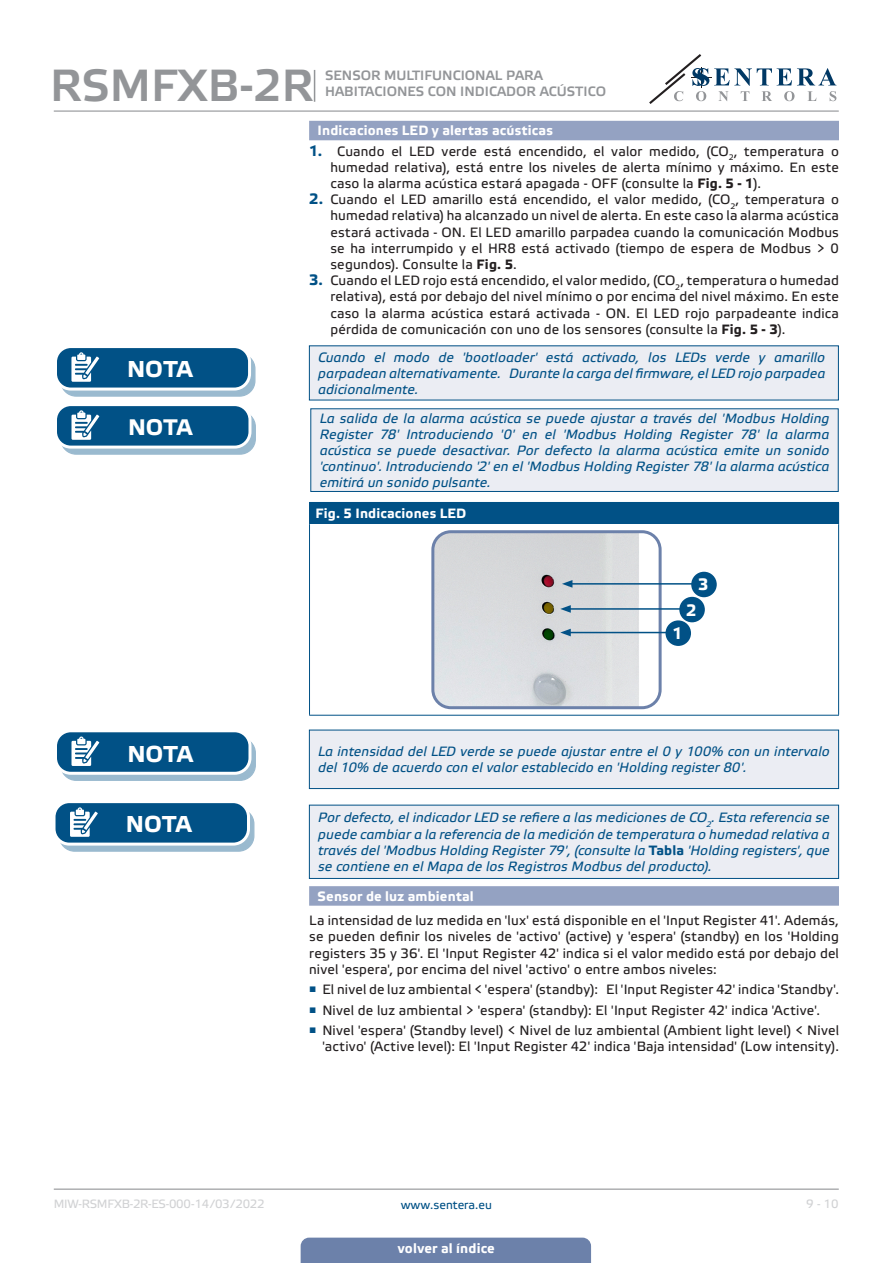
<style>
.page{position:relative;width:893px;height:1263px;background:#fff}
.page>*{position:absolute;margin:0;border:0;box-sizing:border-box;transform-origin:0 0}
.t1{font:45px "Etelka Medium Pro";color:#939598}
.t2{font:700 22.95px "Etelka Text Pro";letter-spacing:-.005em;color:#fff}
.t3{font:700 22.5px "Etelka Text Pro";color:#fff}
.TABLE_TEXT_WHITE{font:700 16.5px "Etelka Text Pro";color:#fff}
.body{font:13.5px/16.2px "Etelka Text Pro";letter-spacing:.015em;color:#231f20;text-align:justify}
.attention{font:italic 13.5px/16.2px "Etelka Text Pro";letter-spacing:.01em;color:#015186;text-align:justify}
.Number-roman{font:700 13.5px "Etelka Text Pro";letter-spacing:.015em;color:#fff}
.t4{font:13.5px/16.2px "Etelka Medium Pro";color:#939598}
.table_text{font:700 13.5px "Etelka Text Pro";letter-spacing:.015em;color:#fff}
.t5{font:12px "Etelka Text Pro";letter-spacing:-.02em;color:#d1d2d4}
.t6{font:12px "Etelka Text Pro";color:#015186}
.s1{font-weight:700;font-size:15px;color:#015186}
.s2{font-weight:700}
.s3{font-weight:700;font-style:normal}
</style>
<div class="page">
<hr style="left:54px;top:111px;width:785px;height:1px;background:#939598">
<hr style="left:54px;top:1188px;width:785px;height:2px;background:#939598">
<svg style="left:649px;top:54px;width:187px;height:50px"></svg>
<div style="left:301px;top:1237px;width:290px;height:26px;background:#6c81aa"></div>
<hr style="left:314px;top:70px;width:1px;height:32px;background:#939598">
<div style="left:309px;top:121px;width:530px;height:19px;background:#94a2c2"></div>
<div style="left:309px;top:886px;width:530px;height:20px;background:#94a2c2"></div>
<div style="left:61px;top:354px;width:194px;height:42px;background:#9abacf;border-radius:15px"></div>
<div style="left:60px;top:353px;width:196px;height:44px;border:1px solid #015186;border-radius:15px"></div>
<div style="left:56px;top:347px;width:194px;height:42px;background:#015186;border-radius:15px"></div>
<div style="left:54px;top:345px;width:197px;height:46px;border:3px solid #fff;border-radius:15px"></div>
<svg style="left:71px;top:352px;width:33px;height:38px"></svg>
<div style="left:309px;top:346px;width:529px;height:54px;background:#ebedf3"></div>
<div style="left:61px;top:412px;width:194px;height:42px;background:#9abacf;border-radius:15px"></div>
<div style="left:60px;top:411px;width:196px;height:44px;border:1px solid #015186;border-radius:15px"></div>
<div style="left:56px;top:405px;width:194px;height:42px;background:#015186;border-radius:15px"></div>
<div style="left:54px;top:403px;width:197px;height:46px;border:3px solid #fff;border-radius:15px"></div>
<svg style="left:71px;top:410px;width:34px;height:38px"></svg>
<div style="left:311px;top:409px;width:527px;height:82px;background:#ebedf3"></div>
<div style="left:310px;top:408px;width:529px;height:84px;border:1px solid #015186"></div>
<div style="left:309px;top:502px;width:530px;height:22px;background:#015186"></div>
<hr style="left:309px;top:524px;width:1px;height:191px;background:#015186">
<hr style="left:838px;top:524px;width:1px;height:191px;background:#015186">
<hr style="left:309px;top:715px;width:530px;height:1px;background:#015186">
<img style="left:435px;top:534px;width:223px;height:171px">
<div style="left:431px;top:530px;width:231px;height:179px;border:3px solid #6c81aa;border-radius:18px"></div>
<hr style="left:570px;top:583px;width:130px;height:2px;background:#015186">
<svg style="left:562px;top:580px;width:10px;height:8px"></svg>
<hr style="left:568px;top:608px;width:119px;height:2px;background:#015186">
<svg style="left:560px;top:605px;width:11px;height:8px"></svg>
<hr style="left:568px;top:632px;width:119px;height:1px;background:#015186">
<svg style="left:560px;top:629px;width:11px;height:7px"></svg>
<div style="left:691px;top:572px;width:26px;height:25px;background:#015186;border-radius:50%"></div>
<div style="left:679px;top:597px;width:26px;height:25px;background:#015186;border-radius:50%"></div>
<div style="left:665px;top:620px;width:26px;height:26px;background:#015186;border-radius:50%"></div>
<div style="left:61px;top:738px;width:194px;height:42px;background:#9abacf;border-radius:15px"></div>
<div style="left:60px;top:737px;width:196px;height:44px;border:1px solid #015186;border-radius:15px"></div>
<div style="left:56px;top:731px;width:194px;height:42px;background:#015186;border-radius:15px"></div>
<div style="left:54px;top:729px;width:197px;height:46px;border:3px solid #fff;border-radius:15px"></div>
<svg style="left:71px;top:736px;width:34px;height:38px"></svg>
<div style="left:309px;top:730px;width:530px;height:58px;background:#ebedf3"></div>
<div style="left:309px;top:730px;width:530px;height:59px;border:1px solid #015186"></div>
<div style="left:59px;top:809px;width:195px;height:42px;background:#9abacf;border-radius:15px"></div>
<div style="left:59px;top:808px;width:195px;height:44px;border:1px solid #015186;border-radius:15px"></div>
<div style="left:54px;top:802px;width:194px;height:42px;background:#015186;border-radius:15px"></div>
<div style="left:53px;top:800px;width:197px;height:46px;border:3px solid #fff;border-radius:15px"></div>
<svg style="left:70px;top:807px;width:33px;height:38px"></svg>
<div style="left:309px;top:805px;width:530px;height:73px;background:#ebedf3"></div>
<div style="left:309px;top:805px;width:530px;height:74px;border:1px solid #015186"></div>
<h1 class="t1" style="left:50px;top:61px;width:265px">RSMFXB-2R</h1>
<p class="t4" style="left:325px;top:68px;width:282px">SENSOR MULTIFUNCIONAL PARA<br>HABITACIONES CON INDICADOR ACÚSTICO</p>
<p class="Number-roman" style="left:318px;top:122px;width:237px">Indicaciones LED y alertas acústicas</p>
<p class="body" style="left:330px;top:144px;width:510px;text-indent:-21px"><span class="s1">1.</span> Cuando el LED verde está encendido, el valor medido, (CO<sub>2</sub>, temperatura o humedad relativa), está entre los niveles de alerta mínimo y máximo. En este caso la alarma acústica estará apagada - OFF (consulte la <span class="s2">Fig. 5 - 1</span>).</p>
<p class="body" style="left:330px;top:192px;width:510px;text-indent:-21px"><span class="s1">2.</span> Cuando el LED amarillo está encendido, el valor medido, (CO<sub>2</sub>, temperatura o humedad relativa) ha alcanzado un nivel de alerta. En este caso la alarma acústica estará activada - ON. El LED amarillo parpadea cuando la comunicación Modbus se ha interrumpido y el HR8 está activado (tiempo de espera de Modbus &gt; 0 segundos). Consulte la <span class="s2">Fig. 5</span>.</p>
<p class="body" style="left:330px;top:273px;width:510px;text-indent:-21px"><span class="s1">3.</span> Cuando el LED rojo está encendido, el valor medido, (CO<sub>2</sub>, temperatura o humedad relativa), está por debajo del nivel mínimo o por encima del nivel máximo. En este caso la alarma acústica estará activada - ON. El LED rojo parpadeante indica pérdida de comunicación con uno de los sensores (consulte la <span class="s2">Fig. 5 - 3</span>).</p>
<p class="t2" style="left:127px;top:355px;width:67px">NOTA</p>
<p class="attention" style="left:318px;top:350px;width:508px">Cuando el modo de 'bootloader' está activado, los LEDs verde y amarillo parpadean alternativamente. Durante la carga del firmware, el LED rojo parpadea adicionalmente.</p>
<p class="t3" style="left:128px;top:413px;width:66px">NOTA</p>
<p class="attention" style="left:320px;top:411px;width:511px">La salida de la alarma acústica se puede ajustar a través del 'Modbus Holding Register 78' Introduciendo '0' en el 'Modbus Holding Register 78' la alarma acústica se puede desactivar. Por defecto la alarma acústica emite un sonido 'continuo'. Introduciendo '2' en el 'Modbus Holding Register 78' la alarma acústica emitirá un sonido pulsante.</p>
<p class="table_text" style="left:315px;top:505px;width:152px">Fig. 5 Indicaciones LED</p>
<p class="TABLE_TEXT_WHITE" style="left:698px;top:574px;width:12px">3</p>
<p class="TABLE_TEXT_WHITE" style="left:686px;top:599px;width:12px">2</p>
<p class="TABLE_TEXT_WHITE" style="left:672px;top:623px;width:12px">1</p>
<p class="t2" style="left:127px;top:739px;width:67px">NOTA</p>
<p class="attention" style="left:318px;top:744px;width:513px">La intensidad del LED verde se puede ajustar entre el 0 y 100% con un intervalo del 10% de acuerdo con el valor establecido en 'Holding register 80'.</p>
<p class="t2" style="left:126px;top:810px;width:67px">NOTA</p>
<p class="attention" style="left:318px;top:810px;width:513px">Por defecto, el indicador LED se refiere a las mediciones de CO<sub>2</sub>. Esta referencia se puede cambiar a la referencia de la medición de temperatura o humedad relativa a través del 'Modbus Holding Register 79', (consulte la <span class="s3">Tabla</span> 'Holding registers', que se contiene en el Mapa de los Registros Modbus del producto).</p>
<p class="Number-roman" style="left:318px;top:887px;width:158px">Sensor de luz ambiental</p>
<p class="body" style="left:309px;top:913px;width:531px">La intensidad de luz medida en 'lux' está disponible en el 'Input Register 41'. Además, se pueden definir los niveles de 'activo' (active) y 'espera' (standby) en los 'Holding registers 35 y 36'. El 'Input Register 42' indica si el valor medido está por debajo del nivel 'espera', por encima del nivel 'activo' o entre ambos niveles:</p>
<p class="body" style="left:309px;top:982px;width:531px"><sup>■</sup> El nivel de luz ambiental &lt; 'espera' (standby): El 'Input Register 42' indica 'Standby'.</p>
<p class="body" style="left:309px;top:1003px;width:512px"><sup>■</sup> Nivel de luz ambiental &gt; 'espera' (standby): El 'Input Register 42' indica 'Active'.</p>
<p class="body" style="left:309px;top:1023px;width:531px;text-align:right"><sup>■</sup> Nivel 'espera' (Standby level) &lt; Nivel de luz ambiental (Ambient light level) &lt; Nivel 'activo' (Active level): El 'Input Register 42' indica 'Baja intensidad' (Low intensity).</p>
<p class="t5" style="left:54px;top:1197px;width:212px">MIW-RSMFXB-2R-ES-000 - 14 / 03 / 2022</p>
<p class="t6" style="left:401px;top:1198px;width:93px">www.sentera.eu</p>
<p class="t5" style="left:806px;top:1197px;width:34px">9 - 10</p>
<p class="Number-roman" style="left:398px;top:1239px;width:98px">volver al índice</p>
</div>
